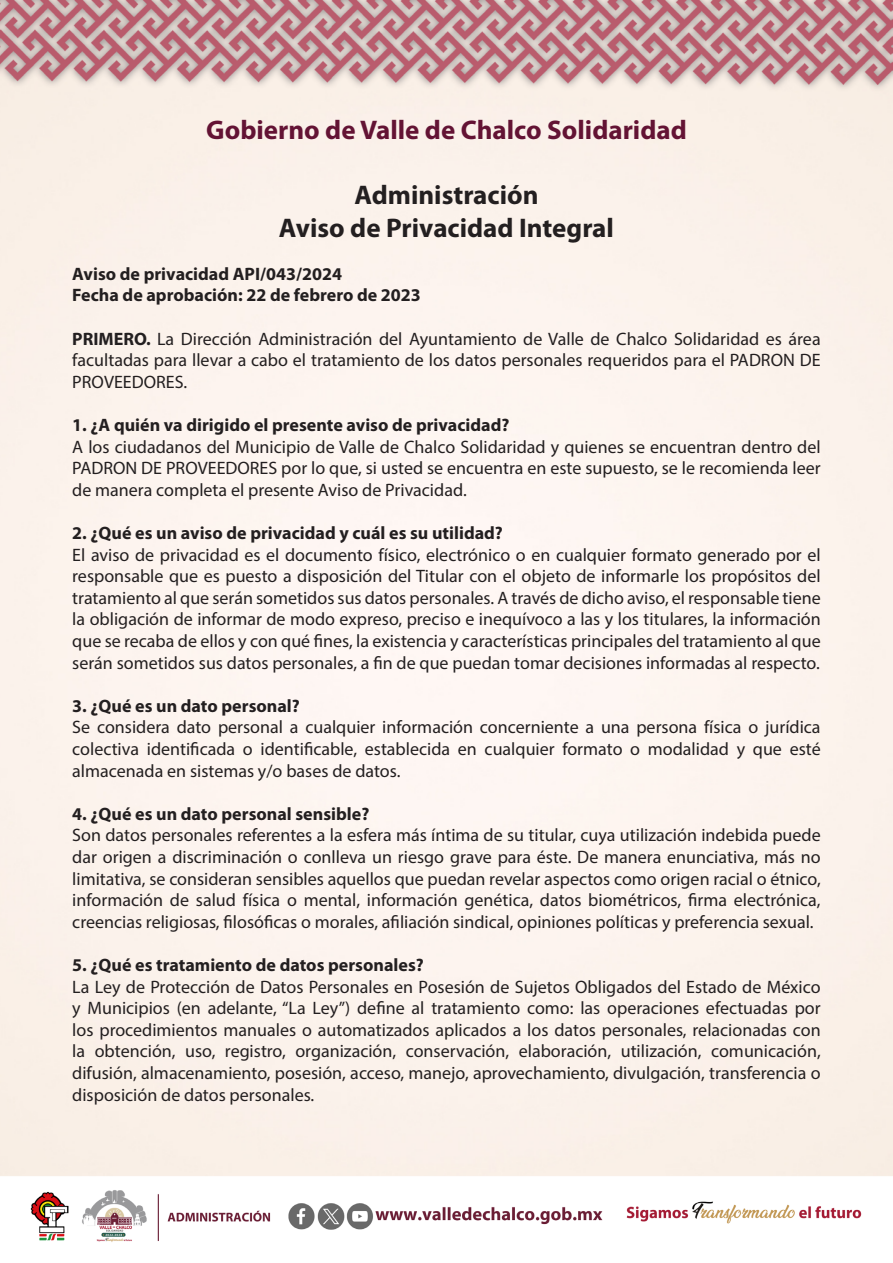
<style>
.page{position:relative;width:893px;height:1263px;background:#fff}
.page>*{position:absolute;margin:0;border:0;box-sizing:border-box;transform-origin:0 0}
.Estilo_de_párrafo_1{font:700 27px "Myriad Pro";color:#231f20}
.Estilo_de_párrafo_1-2{font:700 27px "Myriad Pro";color:#631334}
.Estilo_de_párrafo_1-3{font:18px/21.6px "Myriad Pro";color:#231f20;text-align:justify}
.Estilo_de_párrafo_1-4{font:700 18px "Myriad Pro";color:#231f20}
.s1{font-weight:700}
</style>
<div class="page">
<img style="left:0;top:0;width:893px;height:1242px">
<p class="Estilo_de_párrafo_1-2" style="left:206px;top:113px;width:482px">Gobierno de Valle de Chalco Solidaridad</p>
<p class="Estilo_de_párrafo_1" style="left:354px;top:177px;width:186px">Administración</p>
<p class="Estilo_de_párrafo_1" style="left:279px;top:210px;width:336px">Aviso de Privacidad Integral</p>
<p class="Estilo_de_párrafo_1-4" style="left:72px;top:262px;width:271px">Aviso de privacidad API/043/2024</p>
<p class="Estilo_de_párrafo_1-4" style="left:72px;top:284px;width:350px">Fecha de aprobación: 22 de febrero de 2023</p>
<p class="Estilo_de_párrafo_1-3" style="left:72px;top:327px;width:750px"><span class="s1">PRIMERO.</span> La Dirección Administración del Ayuntamiento de Valle de Chalco Solidaridad es área facultadas para llevar a cabo el tratamiento de los datos personales requeridos para el PADRON DE PROVEEDORES.</p>
<p class="Estilo_de_párrafo_1-4" style="left:72px;top:413px;width:439px">1. ¿A quién va dirigido el presente aviso de privacidad?</p>
<p class="Estilo_de_párrafo_1-3" style="left:72px;top:435px;width:750px">A los ciudadanos del Municipio de Valle de Chalco Solidaridad y quienes se encuentran dentro del PADRON DE PROVEEDORES por lo que, si usted se encuentra en este supuesto, se le recomienda leer de manera completa el presente Aviso de Privacidad.</p>
<p class="Estilo_de_párrafo_1-4" style="left:72px;top:521px;width:432px">2. ¿Qué es un aviso de privacidad y cuál es su utilidad?</p>
<p class="Estilo_de_párrafo_1-3" style="left:72px;top:543px;width:750px">El aviso de privacidad es el documento físico, electrónico o en cualquier formato generado por el responsable que es puesto a disposición del Titular con el objeto de informarle los propósitos del tratamiento al que serán sometidos sus datos personales. A través de dicho aviso, el responsable tiene la obligación de informar de modo expreso, preciso e inequívoco a las y los titulares, la información que se recaba de ellos y con qué fines, la existencia y características principales del tratamiento al que serán sometidos sus datos personales, a fin de que puedan tomar decisiones informadas al respecto.</p>
<p class="Estilo_de_párrafo_1-4" style="left:72px;top:694px;width:229px">3. ¿Qué es un dato personal?</p>
<p class="Estilo_de_párrafo_1-3" style="left:72px;top:716px;width:750px">Se considera dato personal a cualquier información concerniente a una persona física o jurídica colectiva identificada o identificable, establecida en cualquier formato o modalidad y que esté almacenada en sistemas y/o bases de datos.</p>
<p class="Estilo_de_párrafo_1-4" style="left:72px;top:802px;width:299px">4. ¿Qué es un dato personal sensible?</p>
<p class="Estilo_de_párrafo_1-3" style="left:72px;top:824px;width:750px">Son datos personales referentes a la esfera más íntima de su titular, cuya utilización indebida puede dar origen a discriminación o conlleva un riesgo grave para éste. De manera enunciativa, más no limitativa, se consideran sensibles aquellos que puedan revelar aspectos como origen racial o étnico, información de salud física o mental, información genética, datos biométricos, firma electrónica, creencias religiosas, filosóficas o morales, afiliación sindical, opiniones políticas y preferencia sexual.</p>
<p class="Estilo_de_párrafo_1-4" style="left:72px;top:953px;width:353px">5. ¿Qué es tratamiento de datos personales?</p>
<p class="Estilo_de_párrafo_1-3" style="left:72px;top:975px;width:750px">La Ley de Protección de Datos Personales en Posesión de Sujetos Obligados del Estado de México y Municipios (en adelante, “La Ley”) define al tratamiento como: las operaciones efectuadas por los procedimientos manuales o automatizados aplicados a los datos personales, relacionadas con la obtención, uso, registro, organización, conservación, elaboración, utilización, comunicación, difusión, almacenamiento, posesión, acceso, manejo, aprovechamiento, divulgación, transferencia o disposición de datos personales.</p>
</div>
